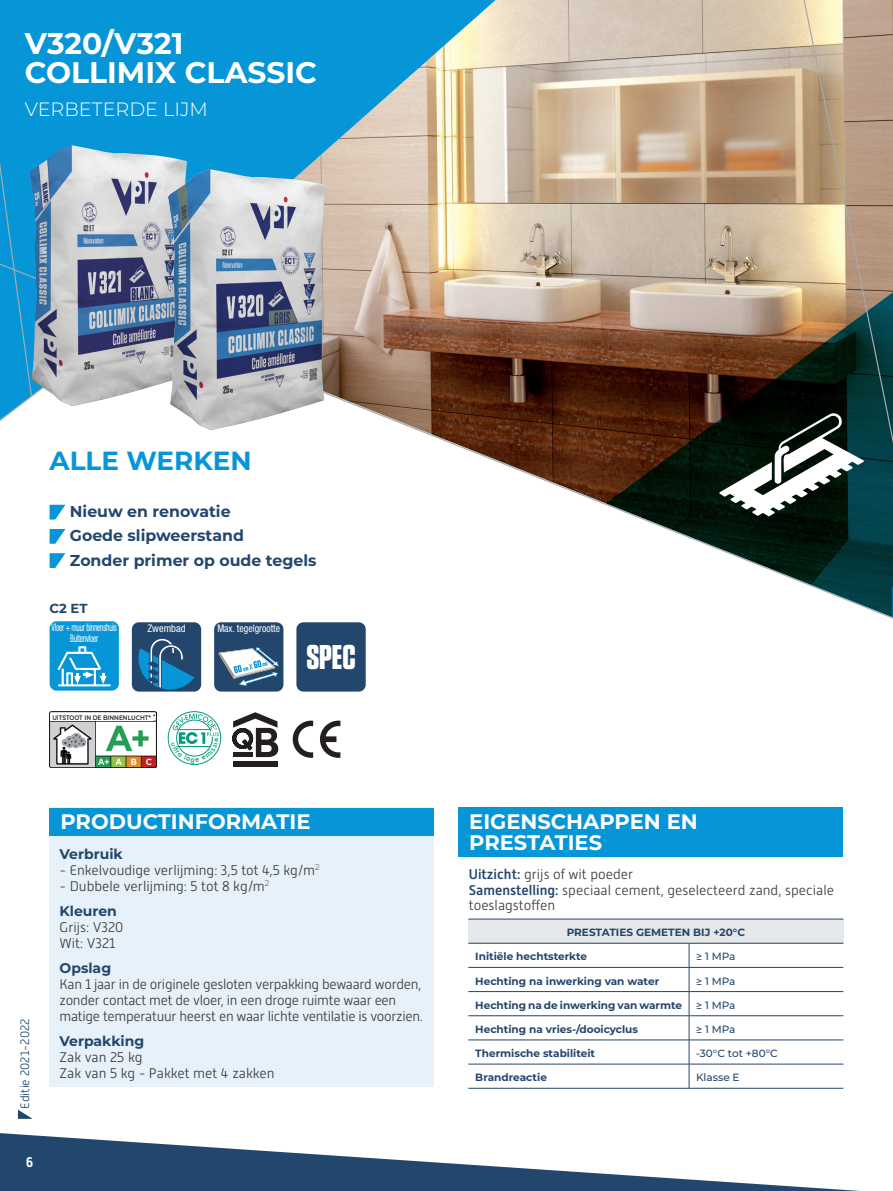
<style>
.page{position:relative;width:893px;height:1191px;background:#fff}
.page>*{position:absolute;margin:0;border:0;box-sizing:border-box;transform-origin:0 0}
.t1{font:700 34.3px "Tungsten";color:#fff}
.t2{font:700 29.75px/29.8px "Montserrat";color:#fff}
.t3{font:700 26.25px "Montserrat";color:#0696d7}
.t4{font:700 21px/21px "Montserrat";color:#fff}
.t5{font:300 19.25px "Montserrat";color:#fff}
.t6{font:700 15.75px/24.2px "Montserrat";color:#23466c}
.t7{font:300 14px/15.8px "Alwyn New";letter-spacing:-.01em;color:#3e3e3f}
.t8{font:700 14px "Montserrat";color:#23466c}
.t9{font:700 14px "Alwyn New";color:#fff;scale:.9 1}
.t10{font:700 13.12px "Montserrat";color:#23466c}
.t11{font:300 12.25px "Alwyn New";color:#23466c}
.t12{font:700 10.5px "Montserrat";color:#23466c}
.t13{font:500 10.5px "Montserrat";color:#23466c}
.t14{font:condensed 10.5px/10.5px "Helvetica Neue LT Std";letter-spacing:-.03em;color:#fff;text-align:center;scale:.7 1}
.t15{font:condensed 10.5px "Helvetica Neue LT Std";color:#fff;scale:.93 1}
.t16{font:condensed 10.5px "Helvetica Neue LT Std";color:#fff}
.t17{font:600 6.48px "Montserrat";color:#231f20;scale:.9 1}
.s1{font-weight:500;color:#23466c}
</style>
<div class="page">
<svg style="left:0;top:1133px;width:860px;height:58px"></svg>
<div style="left:33px;top:0;width:104px;height:145px;background:#0696d7"></div>
<img style="left:137px;top:0;width:582px;height:253px">
<div style="left:0;top:0;width:33px;height:253px;background:#0696d7"></div>
<svg style="left:0;top:253px;width:893px;height:366px"></svg>
<svg style="left:18px;top:1109px;width:13px;height:9px"></svg>
<div style="left:50px;top:807px;width:384px;height:279px;background:#e6f1f9"></div>
<div style="left:50px;top:807px;width:384px;height:28px;background:#0696d7"></div>
<svg style="left:719px;top:0;width:174px;height:516px;background:#8e846f"></svg>
<div style="left:458px;top:807px;width:385px;height:49px;background:#0696d7"></div>
<div style="left:468px;top:919px;width:375px;height:24px;background:#e6e7e9"></div>
<hr style="left:468px;top:918px;width:221px;height:1px;background:#23466c">
<hr style="left:689px;top:918px;width:154px;height:1px;background:#23466c">
<hr style="left:468px;top:943px;width:221px;height:1px;background:#23466c">
<hr style="left:689px;top:943px;width:154px;height:1px;background:#23466c">
<hr style="left:468px;top:967px;width:221px;height:1px;background:#23466c">
<svg style="left:689px;top:943px;width:1px;height:145px"></svg>
<hr style="left:689px;top:967px;width:154px;height:1px;background:#23466c">
<hr style="left:468px;top:991px;width:221px;height:1px;background:#23466c">
<hr style="left:468px;top:1015px;width:221px;height:1px;background:#23466c">
<hr style="left:468px;top:1039px;width:221px;height:1px;background:#23466c">
<hr style="left:468px;top:1063px;width:221px;height:1px;background:#23466c">
<hr style="left:468px;top:1088px;width:221px;height:1px;background:#23466c">
<hr style="left:689px;top:991px;width:154px;height:1px;background:#23466c">
<hr style="left:689px;top:1015px;width:154px;height:1px;background:#23466c">
<hr style="left:689px;top:1039px;width:154px;height:1px;background:#23466c">
<hr style="left:689px;top:1063px;width:154px;height:1px;background:#23466c">
<hr style="left:689px;top:1088px;width:154px;height:1px;background:#23466c">
<img style="left:29px;top:145px;width:158px;height:261px">
<img style="left:168px;top:169px;width:158px;height:261px">
<svg style="left:50px;top:505px;width:15px;height:14px"></svg>
<svg style="left:50px;top:529px;width:15px;height:15px"></svg>
<svg style="left:50px;top:553px;width:15px;height:15px"></svg>
<img style="left:50px;top:711px;width:106px;height:56px">
<div style="left:132px;top:622px;width:69px;height:69px;background:#23466c;border-radius:7px"></div>
<svg style="left:139px;top:638px;width:55px;height:51px"></svg>
<div style="left:214px;top:622px;width:69px;height:69px;background:#23466c;border-radius:7px"></div>
<svg style="left:218px;top:647px;width:61px;height:39px"></svg>
<div style="left:296px;top:622px;width:70px;height:69px;background:#23466c;border-radius:7px"></div>
<div style="left:50px;top:621px;width:69px;height:69px;background:#0696d7;border-radius:7px"></div>
<svg style="left:58px;top:646px;width:53px;height:40px"></svg>
<div style="left:233px;top:761px;width:44px;height:6px;background:#231f20"></div>
<svg style="left:232px;top:712px;width:46px;height:45px"></svg>
<svg style="left:293px;top:720px;width:20px;height:38px"></svg>
<svg style="left:320px;top:720px;width:20px;height:38px"></svg>
<div style="left:51px;top:713px;width:102px;height:7px;background:#fff"></div>
<svg style="left:168px;top:711px;width:53px;height:54px"></svg>
<h2 class="t2" style="left:25px;top:27px;width:294px">V320/V321<br>COLLIMIX CLASSIC</h2>
<h3 class="t5" style="left:25px;top:96px;width:185px">VERBETERDE LIJM</h3>
<h3 class="t3" style="left:50px;top:441px;width:204px">ALLE WERKEN</h3>
<p class="t6" style="left:70px;top:498px;width:248px">Nieuw en renovatie<br>Goede slipweerstand<br>Zonder primer op oude tegels</p>
<p class="t10" style="left:50px;top:599px;width:39px">C2 ET</p>
<p class="t16" style="left:147px;top:622px;width:40px">Zwembad</p>
<p class="t15" style="left:217px;top:622px;width:69px">Max. tegelgrootte</p>
<h1 class="t1" style="left:306px;top:638px;width:51px">SPEC</h1>
<p class="t14" style="left:52px;top:622px;width:95px">Vloer + muur binnenshuis<br>Buitenvloer</p>
<p class="t17" style="left:52px;top:712px;width:111px">UITSTOOT IN DE BINNENLUCHT*</p>
<p class="t11" style="left:18px;top:1108px;width:92px;rotate:-90deg">Editie 2021-2022</p>
<p class="t9" style="left:26px;top:1153px;width:9px">6</p>
<h3 class="t4" style="left:60px;top:810px;width:252px">PRODUCTINFORMATIE</h3>
<p class="t8" style="left:60px;top:844px;width:65px">Verbruik</p>
<p class="t7" style="left:60px;top:862px;width:262px">- Enkelvoudige verlijming: 3,5 tot 4,5 kg/m<sup>2</sup></p>
<p class="t7" style="left:60px;top:878px;width:211px">- Dubbele verlijming: 5 tot 8 kg/m<sup>2</sup></p>
<p class="t8" style="left:60px;top:901px;width:59px">Kleuren</p>
<p class="t7" style="left:60px;top:919px;width:65px">Grijs: V320<br>Wit: V321</p>
<p class="t8" style="left:60px;top:958px;width:53px">Opslag</p>
<p class="t7" style="left:60px;top:976px;width:365px">Kan 1 jaar in de originele gesloten verpakking bewaard worden, zonder contact met de vloer, in een droge ruimte waar een matige temperatuur heerst en waar lichte ventilatie is voorzien.</p>
<p class="t8" style="left:60px;top:1031px;width:86px">Verpakking</p>
<p class="t7" style="left:60px;top:1049px;width:217px">Zak van 25 kg<br>Zak van 5 kg - Pakket met 4 zakken</p>
<h3 class="t4" style="left:469px;top:810px;width:230px">EIGENSCHAPPEN EN<br>PRESTATIES</h3>
<p class="t7" style="left:469px;top:866px;width:367px"><span class="s1">Uitzicht:</span> grijs of wit poeder<br><span class="s1">Samenstelling:</span> speciaal cement, geselecteerd zand, speciale toeslagstoffen</p>
<p class="t12" style="left:567px;top:925px;width:180px">PRESTATIES GEMETEN BIJ +20°C</p>
<p class="t12" style="left:475px;top:949px;width:113px">Initiële hechtsterkte</p>
<p class="t13" style="left:696px;top:949px;width:41px">≥ 1 MPa</p>
<p class="t12" style="left:475px;top:973px;width:185px">Hechting na inwerking van water</p>
<p class="t13" style="left:696px;top:973px;width:41px">≥ 1 MPa</p>
<p class="t12" style="left:475px;top:997px;width:208px">Hechting na de inwerking van warmte</p>
<p class="t13" style="left:696px;top:997px;width:41px">≥ 1 MPa</p>
<p class="t12" style="left:475px;top:1021px;width:164px">Hechting na vries-/dooicyclus</p>
<p class="t13" style="left:696px;top:1021px;width:41px">≥ 1 MPa</p>
<p class="t12" style="left:475px;top:1045px;width:121px">Thermische stabiliteit</p>
<p class="t13" style="left:696px;top:1046px;width:83px">-30°C tot +80°C</p>
<p class="t12" style="left:475px;top:1070px;width:73px">Brandreactie</p>
<p class="t13" style="left:696px;top:1070px;width:45px">Klasse E</p>
</div>
